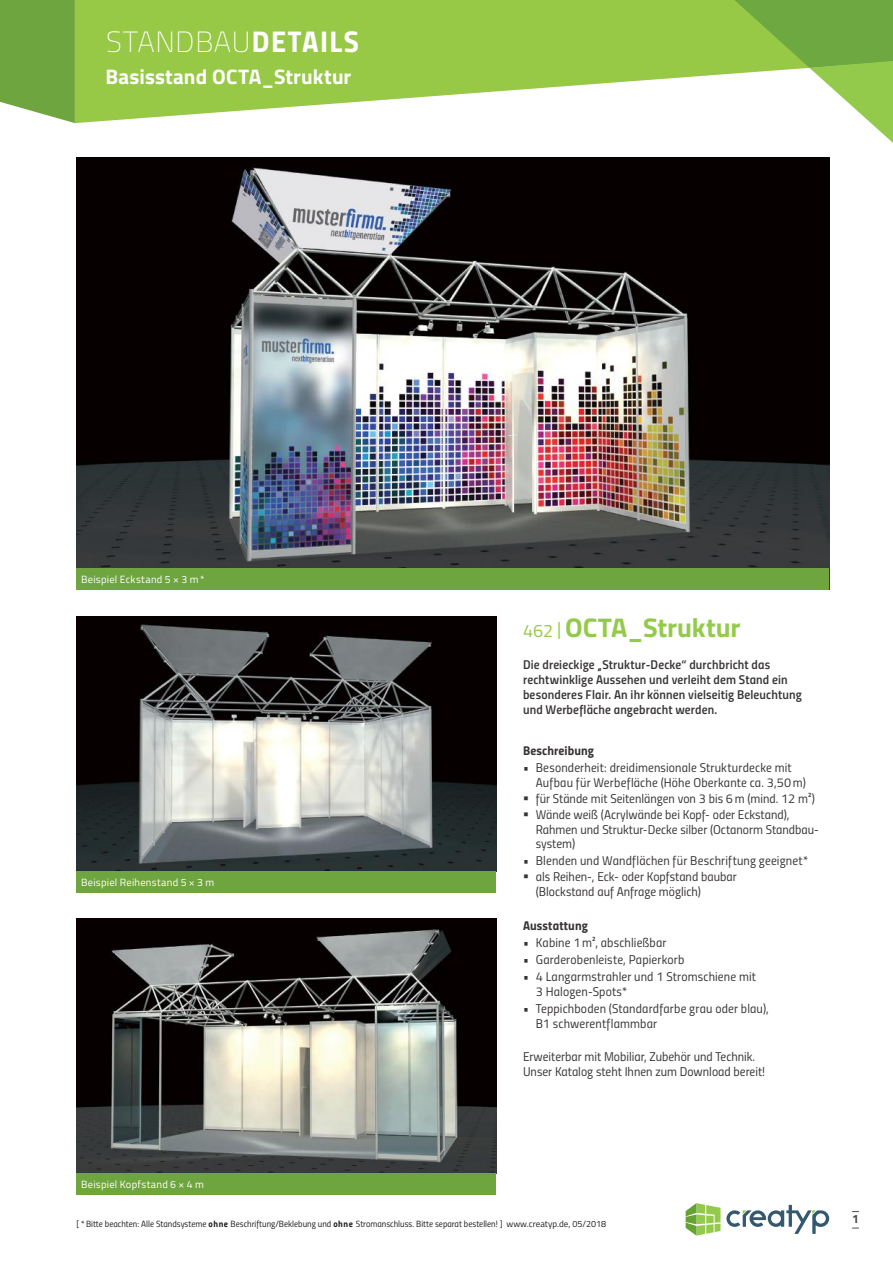
<style>
.page{position:relative;width:893px;height:1263px;background:#fff}
.page>*{position:absolute;margin:0;border:0;box-sizing:border-box;transform-origin:0 0}
.t1{font:100 29.25px "Titillium";letter-spacing:.025em;color:#fff}
.t2{font:700 27px "Titillium";letter-spacing:-.005em;color:#94ca4b}
.t3{font:700 21px "Titillium";letter-spacing:.005em;color:#fff}
.t4{font:12.75px/15px "Titillium Regular Upright";letter-spacing:.005em;color:#393535}
.t5{font:12.75px/15px "Titillium Semibold Upright";letter-spacing:.01em;color:#393535}
.t6{font:12.75px "Titillium Bold Upright";letter-spacing:.01em;color:#393535}
.t7{font:12px "Titillium Bold Upright";color:#4e4b4c}
.t8{font:10.5px "Titillium";letter-spacing:.025em;color:#fff}
.t9{font:9px "Titillium Regular Upright";color:#241f1f}
.s1{font-family:"Titillium Bold Upright";font-weight:400;font-size:30px}
.s2{font-weight:400;font-size:18px}
.s3{font-family:"Titillium Bold Upright"}
.s4{font-family:"Titillium"}
</style>
<div class="page">
<svg style="left:0;top:0;width:75px;height:123px;background:#7bac4f"></svg>
<svg style="left:75px;top:0;width:645px;height:123px;fill:#97c846"></svg>
<svg style="left:720px;top:0;width:173px;height:143px"></svg>
<svg style="left:686px;top:1203px;width:34px;height:32px"></svg>
<svg style="left:726px;top:1205px;width:103px;height:29px"></svg>
<img style="left:77px;top:918px;width:419px;height:256px">
<img style="left:77px;top:617px;width:419px;height:255px">
<img style="left:77px;top:157px;width:752px;height:412px">
<div style="left:77px;top:569px;width:752px;height:21px;background:#6fa53f"></div>
<div style="left:77px;top:872px;width:419px;height:21px;background:#6fa53f"></div>
<div style="left:77px;top:1174px;width:419px;height:21px;background:#6fa53f"></div>
<h1 class="t1" style="left:106px;top:21px;width:254px">STANDBAU<span class="s1">DETAILS</span></h1>
<h3 class="t3" style="left:105px;top:60px;width:247px">Basisstand OCTA_Struktur</h3>
<p class="t8" style="left:81px;top:571px;width:125px">Beispiel Eckstand 5 × 3 m*</p>
<p class="t8" style="left:81px;top:874px;width:135px">Beispiel Reihenstand 5 × 3 m</p>
<h2 class="t2" style="left:523px;top:607px;width:219px"><span class="s2">462 |</span> OCTA_Struktur</h2>
<p class="t5" style="left:523px;top:656px;width:280px">Die dreieckige „Struktur-Decke“ durchbricht das rechtwinklige Aussehen und verleiht dem Stand ein besonderes Flair. An ihr können vielseitig Beleuchtung und Werbefläche angebracht werden.</p>
<p class="t6" style="left:523px;top:740px;width:72px">Beschreibung</p>
<p class="t4" style="left:536px;top:759px;width:272px;text-indent:-13px">• Besonderheit: dreidimensionale Strukturdecke mit<br>Aufbau für Werbefläche (Höhe Oberkante ca. 3,50m)</p>
<p class="t4" style="left:523px;top:790px;width:293px">▪ für Stände mit Seitenlängen von 3 bis 6m (mind. 12 m²)</p>
<p class="t4" style="left:536px;top:807px;width:285px;line-height:14.2px;text-indent:-13px">▪ Wände weiß (Acrylwände bei Kopf- oder Eckstand),<br>Rahmen und Struktur-Decke silber (Octanorm Standbau&shy;system)</p>
<p class="t4" style="left:523px;top:852px;width:287px">• Blenden und Wandflächen für Beschriftung geeignet*</p>
<p class="t4" style="left:536px;top:869px;width:202px;line-height:14.2px;text-indent:-13px">▪ als Reihen-, Eck- oder Kopfstand baubar (Blockstand auf Anfrage möglich)</p>
<p class="t6" style="left:523px;top:915px;width:66px">Ausstattung</p>
<p class="t4" style="left:523px;top:934px;width:145px">• Kabine 1m², abschließbar</p>
<p class="t4" style="left:523px;top:951px;width:163px">• Garderobenleiste, Papierkorb</p>
<p class="t4" style="left:536px;top:969px;width:222px;text-indent:-13px">• 4 Langarmstrahler und 1 Stromschiene mit<br>3 Halogen-Spots*</p>
<p class="t4" style="left:536px;top:1001px;width:235px;text-indent:-13px">• Teppichboden (Standardfarbe grau oder blau),<br>B1 schwerentflammbar</p>
<p class="t4" style="left:523px;top:1048px;width:244px">Erweiterbar mit Mobiliar, Zubehör und Technik.<br>Unser Katalog steht Ihnen zum Download bereit!</p>
<p class="t8" style="left:81px;top:1176px;width:124px">Beispiel Kopfstand 6 × 4 m</p>
<p class="t9" style="left:77px;top:1217px;width:531px">[ *Bitte beachten: Alle Standsysteme <span class="s3">ohne</span> Beschriftung/Beklebung und <span class="s3">ohne</span> Stromanschluss. Bitte separat bestellen! ] <span class="s4">www.creatyp.de, 05/2018</span></p>
<p class="t7" style="left:852px;top:1210px;width:8px">1</p>
</div>
